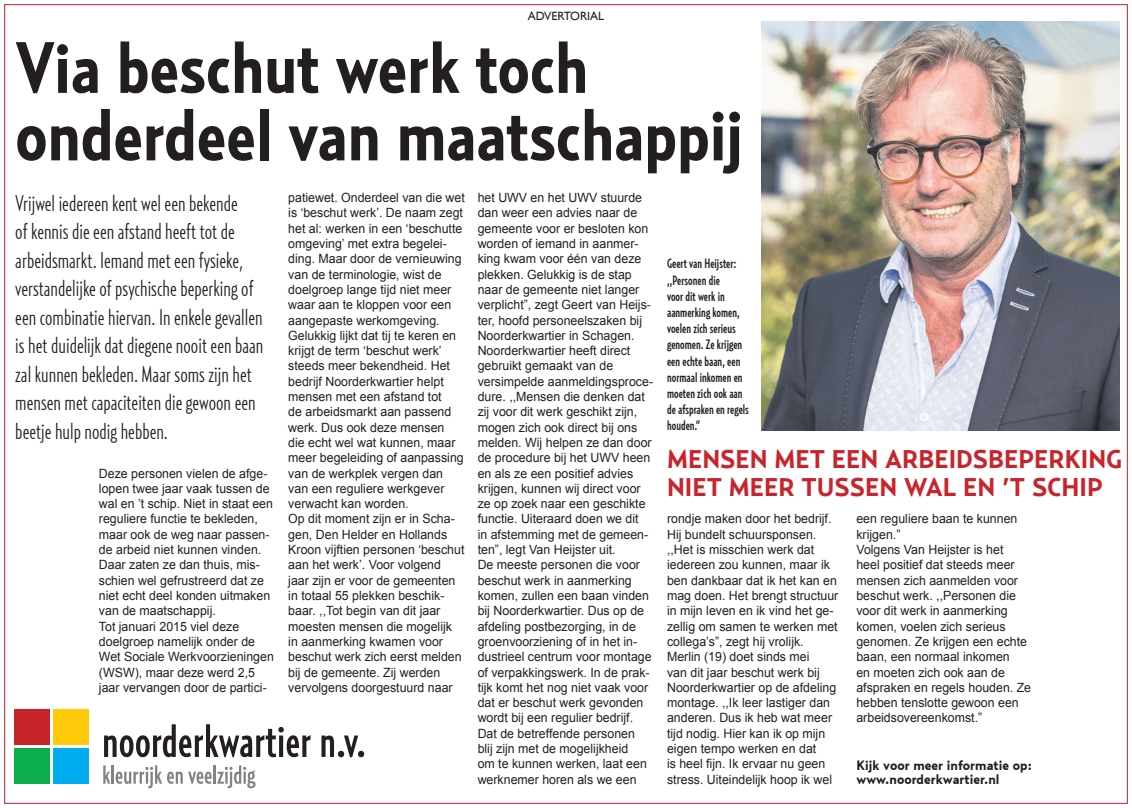
<style>
.page{position:relative;width:1132px;height:808px;background:#fff}
.page>*{position:absolute;margin:0;border:0;box-sizing:border-box;transform-origin:0 0}
.t1{font:700 72px/67.5px "Relay Cond";color:#231f20}
.t2{font:700 25.5px/28.5px "Relay";color:#c8242b}
.t3{font:300 22.5px/28.5px "Relay Comp";color:#231f20}
.t4{font:500 13.5px/16.2px "Relay Comp";color:#231f20}
.t5{font:700 13.5px/13.5px "Relay";color:#231f20}
.t6{font:12.75px/15.3px "Arial";color:#231f20}
.t7{font:12px "Gill Sans";color:#231f20}
</style>
<div class="page">
<img style="left:761px;top:22px;width:357px;height:408px">
<svg style="left:104px;top:724px;width:206px;height:33px"></svg>
<svg style="left:321px;top:735px;width:43px;height:22px"></svg>
<div style="left:15px;top:748px;width:35px;height:35px;background:#0cae4c"></div>
<div style="left:54px;top:748px;width:35px;height:35px;background:#00aeef"></div>
<div style="left:15px;top:709px;width:35px;height:36px;background:#c8242b"></div>
<div style="left:54px;top:709px;width:35px;height:36px;background:#feca0a"></div>
<svg style="left:103px;top:765px;width:152px;height:23px"></svg>
<p class="t7" style="left:527px;top:9px;width:78px">ADVERTORIAL</p>
<h1 class="t1" style="left:15px;top:32px;width:728px">Via beschut werk toch onderdeel van maatschappij</h1>
<p class="t3" style="left:15px;top:188px;width:249px">Vrijwel iedereen kent wel een bekende<br>of kennis die een afstand heeft tot de arbeidsmarkt. Iemand met een fysieke, verstandelijke of psychische beperking of een combinatie hiervan. In enkele gevallen is het duidelijk dat diegene nooit een baan zal kunnen bekleden. Maar soms zijn het mensen met capaciteiten die gewoon een beetje hulp nodig hebben.</p>
<p class="t6" style="left:99px;top:466px;width:176px">Deze personen vielen de afge&shy;lopen twee jaar vaak tussen de wal en ’t schip. Niet in staat een reguliere functie te bekleden, maar ook de weg naar passen&shy;de arbeid niet kunnen vinden.<br>Daar zaten ze dan thuis, mis&shy;schien wel gefrustreerd dat ze niet echt deel konden uitmaken van de maatschappij.<br>Tot januari 2015 viel deze doelgroep namelijk onder de<br>Wet Sociale Werkvoorzieningen (WSW), maar deze werd 2,5 jaar vervangen door de partici-</p>
<p class="t6" style="left:288px;top:190px;width:178px">patiewet. Onderdeel van die wet is ‘beschut werk’. De naam zegt het al: werken in een ‘beschutte omgeving’ met extra begelei&shy;ding. Maar door de vernieuwing van de terminologie, wist de doelgroep lange tijd niet meer waar aan te kloppen voor een aangepaste werkomgeving.<br>Gelukkig lijkt dat tij te keren en krijgt de term ‘beschut werk’ steeds meer bekendheid. Het bedrijf Noorderkwartier helpt mensen met een afstand tot<br>de arbeidsmarkt aan passend werk. Dus ook deze mensen<br>die echt wel wat kunnen, maar meer begeleiding of aanpassing van de werkplek vergen dan van een reguliere werkgever verwacht kan worden.<br>Op dit moment zijn er in Scha&shy;gen, Den Helder en Hollands<br>Kroon vijftien personen ‘beschut aan het werk’. Voor volgend<br>jaar zijn er voor de gemeenten in totaal 55 plekken beschik&shy;baar. ,,Tot begin van dit jaar moesten mensen die mogelijk<br>in aanmerking kwamen voor beschut werk zich eerst melden bij de gemeente. Zij werden vervolgens doorgestuurd naar</p>
<p class="t6" style="left:477px;top:190px;width:177px">het UWV en het UWV stuurde dan weer een advies naar de gemeente voor er besloten kon worden of iemand in aanmer&shy;king kwam voor één van deze plekken. Gelukkig is de stap naar de gemeente niet langer verplicht”, zegt Geert van Heijs&shy;ter, hoofd personeelszaken bij<br>Noorderkwartier in Schagen.<br>Noorderkwartier heeft direct gebruikt gemaakt van de versimpelde aanmeldingsproce&shy;dure. ,,Mensen die denken dat zij voor dit werk geschikt zijn, mogen zich ook direct bij ons melden. Wij helpen ze dan door de procedure bij het UWV heen en als ze een positief advies krijgen, kunnen wij direct voor ze op zoek naar een geschikte functie. Uiteraard doen we dit<br>in afstemming met de gemeen&shy;ten”, legt Van Heijster uit.<br>De meeste personen die voor beschut werk in aanmerking komen, zullen een baan vinden bij Noorderkwartier. Dus op de afdeling postbezorging, in de groenvoorziening of in het in&shy;dustrieel centrum voor montage of verpakkingswerk. In de prak&shy;tijk komt het nog niet vaak voor dat er beschut werk gevonden wordt bij een regulier bedrijf.<br>Dat de betreffende personen blij zijn met de mogelijkheid<br>om te kunnen werken, laat een werknemer horen als we een</p>
<p class="t4" style="left:666px;top:255px;width:83px">Geert van Heijster: ,,Personen die<br>voor dit werk in aanmerking komen, voelen zich serieus genomen. Ze krijgen een echte baan, een normaal inkomen en moeten zich ook aan de afspraken en regels houden.”</p>
<h2 class="t2" style="left:666px;top:444px;width:457px">MENSEN MET EEN ARBEIDSBEPERKING<br>NIET MEER TUSSEN WAL EN ’T SCHIP</h2>
<p class="t6" style="left:666px;top:511px;width:173px">rondje maken door het bedrijf.<br>Hij bundelt schuursponsen. ,,Het is misschien werk dat iedereen zou kunnen, maar ik ben dankbaar dat ik het kan en mag doen. Het brengt structuur in mijn leven en ik vind het ge&shy;zellig om samen te werken met collega’s”, zegt hij vrolijk.<br>Merlin (19) doet sinds mei<br>van dit jaar beschut werk bij<br>Noorderkwartier op de afdeling montage. ,,Ik leer lastiger dan anderen. Dus ik heb wat meer tijd nodig. Hier kan ik op mijn eigen tempo werken en dat<br>is heel fijn. Ik ervaar nu geen stress. Uiteindelijk hoop ik wel</p>
<p class="t6" style="left:856px;top:511px;width:176px">een reguliere baan te kunnen krijgen.”<br>Volgens Van Heijster is het<br>heel positief dat steeds meer mensen zich aanmelden voor beschut werk. ,,Personen die voor dit werk in aanmerking komen, voelen zich serieus genomen. Ze krijgen een echte baan, een normaal inkomen<br>en moeten zich ook aan de afspraken en regels houden. Ze hebben tenslotte gewoon een arbeidsovereenkomst.”</p>
<p class="t5" style="left:856px;top:758px;width:177px">Kijk voor meer informatie op: www.noorderkwartier.nl</p>
</div>
